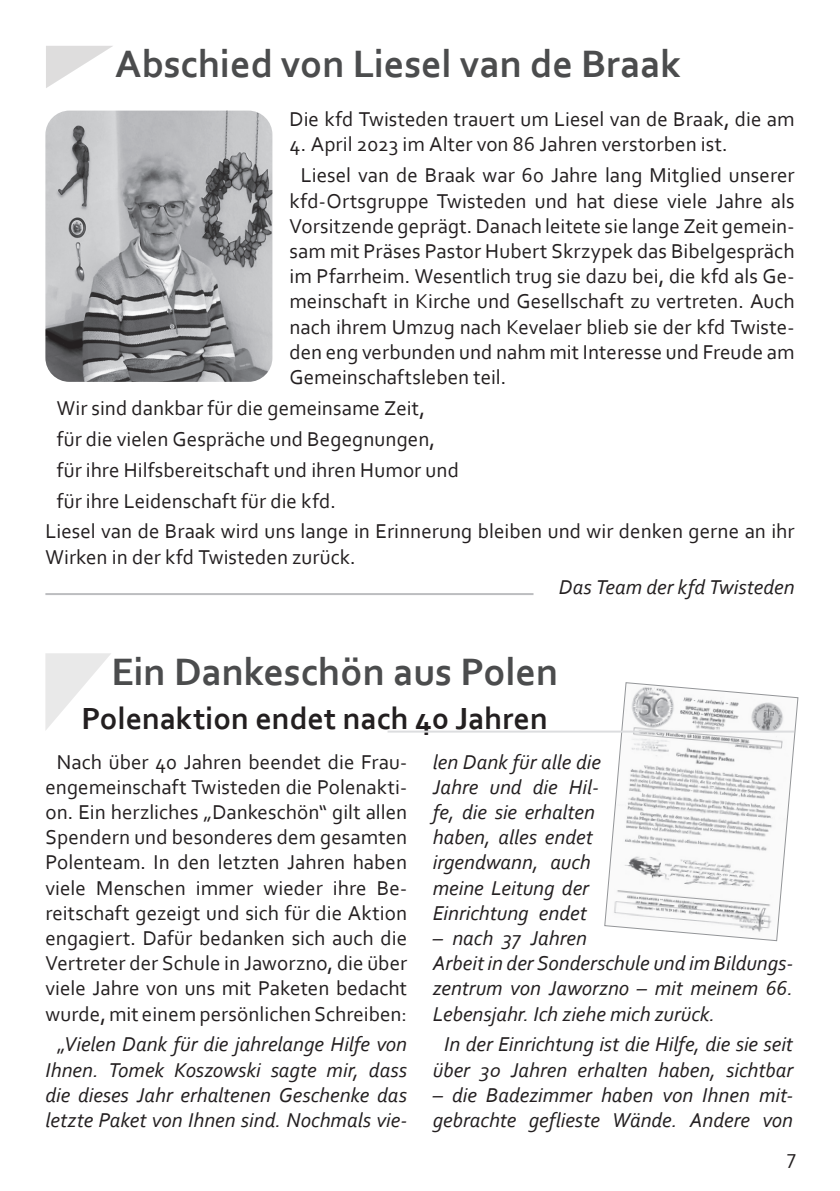
<style>
.page{position:relative;width:840px;height:1191px;background:#fff}
.page>*{position:absolute;margin:0;border:0;box-sizing:border-box;transform-origin:0 0}
.t1{font:700 40px "Corbel";letter-spacing:-.005em;color:#4b4c4d}
.t2{font:700 32px "Corbel";color:#231f20}
.t3{font:21px/25.2px "Corbel";color:#231f20}
.t4{font:italic 21px/25.2px "Corbel";color:#231f20}
.s1{font-style:normal}
</style>
<div class="page">
<svg style="left:46px;top:46px;width:67px;height:42px"></svg>
<img style="left:45px;top:111px;width:227px;height:271px">
<hr style="left:45px;top:593px;width:488px;height:2px;background:#bcbdc0">
<svg style="left:604px;top:682px;width:193px;height:259px"></svg>
<svg style="left:45px;top:653px;width:66px;height:77px"></svg>
<hr style="left:387px;top:730px;width:406px;height:2px;background:#dcdddf">
<h1 class="t1" style="left:115px;top:39px;width:567px">Abschied von Liesel van de Braak</h1>
<p class="t3" style="left:289px;top:106px;width:506px">Die kfd Twisteden trauert um Liesel van de Braak, die am</p>
<p class="t3" style="left:300px;top:128px;width:495px;line-height:30.8px;text-indent:-11px">4. April 2023 im Alter von 86 Jahren verstorben ist.<br>Liesel van de Braak war 60 Jahre lang Mitglied unserer</p>
<p class="t3" style="left:289px;top:187px;width:506px;text-align:justify">kfd-Ortsgruppe Twisteden und hat diese viele Jahre als Vorsitzende geprägt. Danach leitete sie lange Zeit gemein&shy;sam mit Präses Pastor Hubert Skrzypek das Bibelgespräch im Pfarrheim. Wesentlich trug sie dazu bei, die kfd als Ge&shy;meinschaft in Kirche und Gesellschaft zu vertreten. Auch nach ihrem Umzug nach Kevelaer blieb sie der kfd Twiste&shy;den eng verbunden und nahm mit Interesse und Freude am Gemeinschaftsleben teil.</p>
<p class="t3" style="left:57px;top:395px;width:369px">Wir sind dankbar für die gemeinsame Zeit,</p>
<p class="t3" style="left:57px;top:425px;width:380px">für die vielen Gespräche und Begegnungen,</p>
<p class="t3" style="left:57px;top:456px;width:403px">für ihre Hilfsbereitschaft und ihren Humor und</p>
<p class="t3" style="left:57px;top:487px;width:280px">für ihre Leidenschaft für die kfd.</p>
<p class="t3" style="left:45px;top:518px;width:750px">Liesel van de Braak wird uns lange in Erinnerung bleiben und wir denken gerne an ihr</p>
<p class="t3" style="left:45px;top:543px;width:312px">Wirken in der kfd Twisteden zurück.</p>
<p class="t4" style="left:558px;top:574px;width:237px">Das Team der kfd Twisteden</p>
<h1 class="t1" style="left:111px;top:647px;width:448px">Ein Dankeschön aus Polen</h1>
<h2 class="t2" style="left:81px;top:698px;width:467px">Polenaktion endet nach 40 Jahren</h2>
<p class="t3" style="left:45px;top:748px;width:363px;text-align:center">Nach über 40 Jahren beendet die Frau&shy;engemeinschaft Twisteden die Polenakti&shy;on. Ein herzliches „Dankeschön“ gilt allen Spendern und besonderes dem gesamten Polenteam. In den letzten Jahren haben viele Menschen immer wieder ihre Be&shy;reitschaft gezeigt und sich für die Aktion engagiert. Dafür bedanken sich auch die Vertreter der Schule in Jaworzno, die über viele Jahre von uns mit Paketen bedacht wurde, mit einem persönlichen Schreiben:</p>
<p class="t4" style="left:45px;top:1031px;width:363px;text-align:center"><span class="s1">„</span>Vielen Dank für die jahrelange Hilfe von Ihnen. Tomek Koszowski sagte mir, dass die dieses Jahr erhaltenen Geschenke das letzte Paket von Ihnen sind. Nochmals vie-</p>
<p class="t4" style="left:432px;top:748px;width:169px">len Dank für alle die<br>Jahre und die Hil&shy;fe, die sie erhalten haben, alles endet irgendwann, auch meine Leitung der<br>Einrichtung endet</p>
<p class="t4" style="left:432px;top:925px;width:362px">– nach 37 Jahren<br>Arbeit in der Sonderschule und im Bildungs&shy;zentrum von Jaworzno – mit meinem 66.<br>Lebensjahr. Ich ziehe mich zurück.</p>
<p class="t4" style="left:432px;top:1031px;width:361px;text-align:center">In der Einrichtung ist die Hilfe, die sie seit über 30 Jahren erhalten haben, sichtbar</p>
<p class="t4" style="left:432px;top:1081px;width:362px">– die Badezimmer haben von Ihnen mit&shy;gebrachte geflieste Wände. Andere von</p>
<p class="t3" style="left:786px;top:1144px;width:10px">7</p>
</div>
